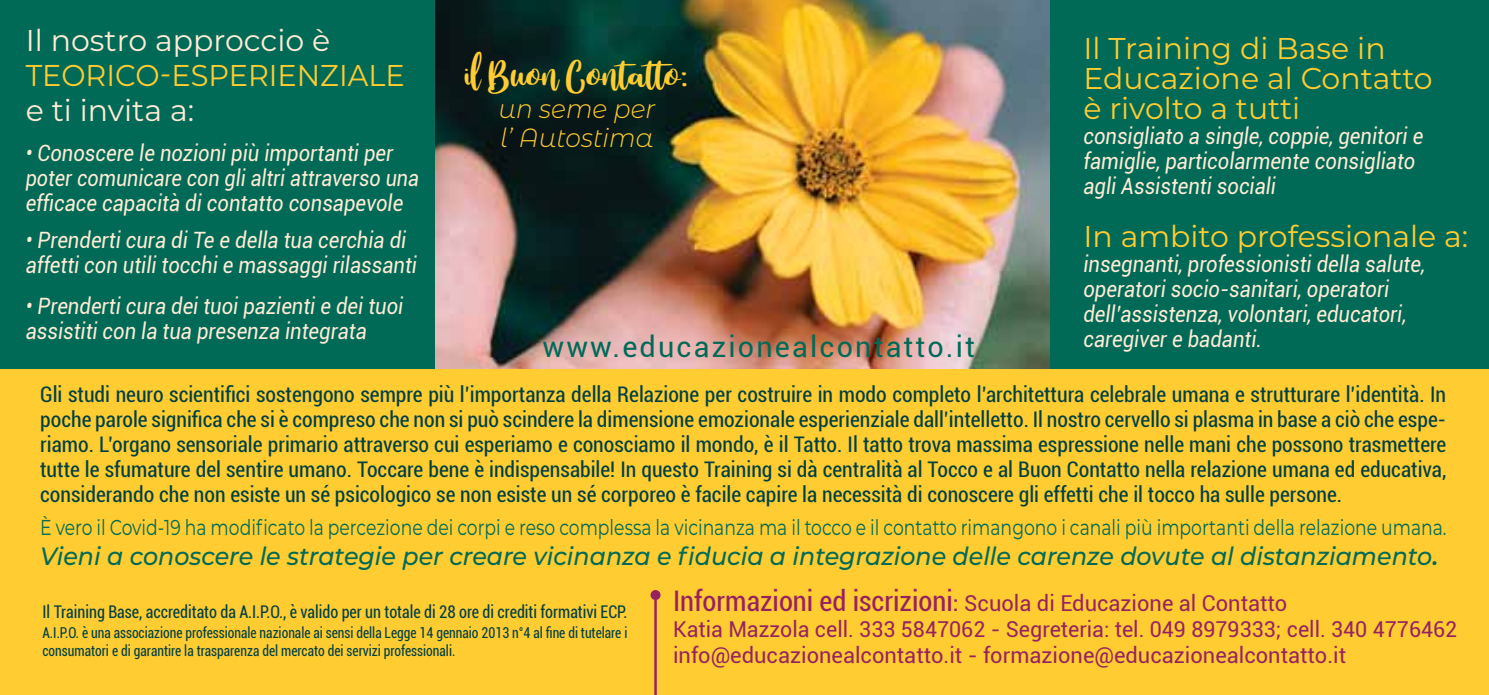
<style>
.page{position:relative;width:1489px;height:695px;background:#fff}
.page>*{position:absolute;margin:0;border:0;box-sizing:border-box;transform-origin:0 0}
.t1{font:49.25px "Angelina Alt Demo";color:#ffcc31}
.t2{font:30px/30px "Montserrat";color:#ffcc31}
.t3{font:30px "Montserrat";color:#ffecd6}
.t4{font:30px "Montserrat";color:#ffcc31;scale:.96 1}
.t5{font:28.75px "Roboto";letter-spacing:.075em;color:#006a57}
.t6{font:italic 300 26.25px/29px "Montserrat Alternates";color:#ffcc31;scale:.95 1}
.t7{font:italic 500 25px "Montserrat";color:#006a57;scale:.95 1}
.t8{font:italic 22.5px/25px "Roboto";color:#ffecd6;scale:.9 1}
.t9{font:22px/25.8px "Roboto";color:#982261}
.t10{font:condensed 21.5px/25px "Roboto";color:#003f42;text-align:justify}
.t11{font:21.5px "Montserrat";color:#006a57;scale:.8 1}
.t12{font:condensed 17.5px "Roboto";color:#003f42;scale:.92 1}
.t13{font:condensed 15px/17.5px "Roboto";color:#003f42;scale:.9 1}
.s1{font-size:29.5px}
.s2{font-stretch:condensed;font-size:28.25px}
.s3{font-weight:500}
</style>
<div class="page">
<div style="left:0;top:369px;width:1488px;height:325px;background:#ffcc31"></div>
<div style="left:0;top:0;width:444px;height:369px;background:#006a57"></div>
<div style="left:1040px;top:0;width:448px;height:369px;background:#006a57"></div>
<img style="left:435px;top:0;width:614px;height:369px">
<hr style="left:654px;top:595px;width:2px;height:99px;background:#982261">
<div style="left:650px;top:590px;width:10px;height:10px;background:#982261;border-radius:50%"></div>
<h2 class="t3" style="left:26px;top:19px;width:306px">Il nostro approccio è</h2>
<h2 class="t4" style="left:26px;top:54px;width:396px">teorico-esperi enziale</h2>
<h2 class="t3" style="left:26px;top:89px;width:170px">e ti invita a:</h2>
<p class="t8" style="left:26px;top:139px;width:438px">• Conoscere le nozioni più importanti per poter comunicare con gli altri attraverso una efficace capacità di contatto consapevole</p>
<p class="t8" style="left:26px;top:227px;width:436px">• Prenderti cura di Te e della tua cerchia di affetti con utili tocchi e massaggi rilassanti</p>
<p class="t8" style="left:26px;top:292px;width:421px">• Prenderti cura dei tuoi pazienti e dei tuoi assistiti con la tua presenza integrata</p>
<h1 class="t1" style="left:465px;top:51px;width:226px">il Buon Contatto:</h1>
<p class="t6" style="left:498px;top:93px;width:167px">un seme per l’ Autostima</p>
<h3 class="t5" style="left:542px;top:327px;width:434px">www.educazionealcontatto.it</h3>
<h2 class="t2" style="left:1083px;top:32px;width:351px">Il Training di Base in<br>Educazione al Contatto è rivolto a tutti</h2>
<p class="t8" style="left:1083px;top:123px;width:379px">consigliato a single, coppie, genitori e famiglie, particolarmente consigliato agli Assistenti sociali</p>
<h2 class="t2" style="left:1083px;top:220px;width:386px">In ambito professionale a:</h2>
<p class="t8" style="left:1083px;top:250px;width:381px">insegnanti, professionisti della salute, operatori socio-sanitari, operatori dell’assistenza, volontari, educatori, caregiver e badanti.</p>
<p class="t10" style="left:40px;top:381px;width:1407px">Gli studi neuro scientifici sostengono sempre più l’importanza della Relazione per costruire in modo completo l’architettura celebrale umana e strutturare l’identità. In poche parole significa che si è compreso che non si può scindere la dimensione emozionale esperienziale dall’intelletto. Il nostro cervello si plasma in base a ciò che espe&shy;riamo. L’organo sensoriale primario attraverso cui esperiamo e conosciamo il mondo, è il Tatto. Il tatto trova massima espressione nelle mani che possono trasmettere tutte le sfumature del sentire umano. Toccare bene è indispensabile! In questo Training si dà centralità al Tocco e al Buon Contatto nella relazione umana ed educativa, considerando che non esiste un sé psicologico se non esiste un sé corporeo è facile capire la necessità di conoscere gli effetti che il tocco ha sulle persone.</p>
<p class="t11" style="left:40px;top:512px;width:1759px">È vero il Covid-19 ha modificato la percezione dei corpi e reso complessa la vicinanza ma il tocco e il contatto rimangono i canali più importanti della relazione umana.</p>
<p class="t7" style="left:40px;top:538px;width:1473px">Vieni a conoscere le strategie per creare vicinanza e fiducia a integrazione delle carenze dovute al distanziamento<span class="s1">.</span></p>
<p class="t12" style="left:43px;top:599px;width:637px">Il Training Base, accreditato da A.I.P.O., è valido per un totale di 28 ore di crediti formativi ECP.</p>
<p class="t13" style="left:43px;top:623px;width:651px">A.I.P.O. è una associazione professionale nazionale ai sensi della Legge 14 gennaio 2013 n°4 al fine di tutelare i consumatori e di garantire la trasparenza del mercato dei servizi professionali.</p>
<p class="t9" style="left:673px;top:589px;width:785px"><span class="s2">Informazioni ed iscrizioni</span><span class="s3">:</span> Scuola di Educazione al Contatto<br>Katia Mazzola cell. 333 5847062 - Segreteria: tel. 049 8979333; cell. 340 4776462 info@educazionealcontatto.it - formazione@educazionealcontatto.it</p>
</div>
